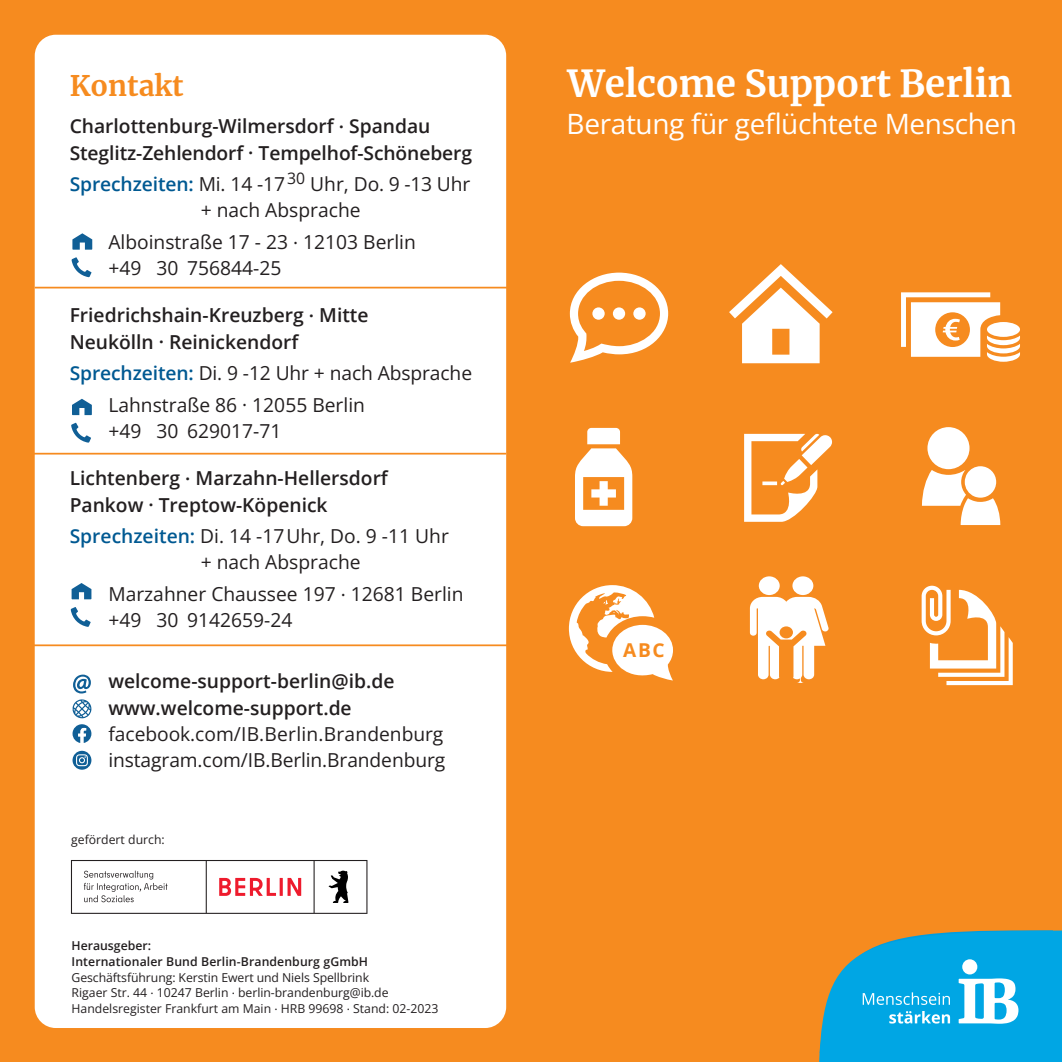
<style>
.page{position:relative;width:1062px;height:1062px;background:#f68b1f}
.page>*{position:absolute;margin:0;border:0;box-sizing:border-box;transform-origin:0 0}
.t1{font:700 36.75px "Merriweather";letter-spacing:-.005em;color:#fff}
.t2{font:28px "Open Sans";letter-spacing:-.015em;color:#fff}
.t3{font:700 28px "Merriweather";color:#f68b1f}
.t4{font:19.25px/26.2px "Open Sans";color:#231f20}
.t5{font:600 19.25px/26.2px "Open Sans";color:#231f20}
.t6{font:700 19.07px "Open Sans";color:#f68b1f}
.t7{font:12.25px/15.8px "Open Sans";color:#231f20}
.t8{font:600 12.25px/15.8px "Open Sans";letter-spacing:.01em;color:#231f20}
.s1{font-weight:600;color:#005992}
</style>
<div class="page">
<svg style="left:570px;top:273px;width:98px;height:90px"></svg>
<svg style="left:901px;top:292px;width:119px;height:70px"></svg>
<svg style="left:729px;top:264px;width:103px;height:99px"></svg>
<svg style="left:575px;top:428px;width:57px;height:98px"></svg>
<svg style="left:921px;top:585px;width:91px;height:100px"></svg>
<svg style="left:744px;top:433px;width:88px;height:89px"></svg>
<div style="left:792px;top:576px;width:21px;height:19px;background:#fff;border-radius:50%"></div>
<div style="left:759px;top:576px;width:20px;height:19px;background:#fff;border-radius:50%"></div>
<svg style="left:750px;top:597px;width:78px;height:86px"></svg>
<div style="left:35px;top:35px;width:471px;height:993px;background:#fff;border-radius:21px"></div>
<svg style="left:71px;top:257px;width:20px;height:20px"></svg>
<svg style="left:73px;top:674px;width:18px;height:19px"></svg>
<svg style="left:72px;top:233px;width:20px;height:17px"></svg>
<svg style="left:72px;top:699px;width:20px;height:19px"></svg>
<svg style="left:569px;top:585px;width:104px;height:95px"></svg>
<svg style="left:73px;top:724px;width:18px;height:19px"></svg>
<div style="left:73px;top:751px;width:18px;height:18px;background:#105f96;border-radius:50%"></div>
<svg style="left:76px;top:754px;width:12px;height:12px"></svg>
<svg style="left:71px;top:860px;width:296px;height:54px"></svg>
<svg style="left:819px;top:930px;width:243px;height:132px;background:#2aaad3"></svg>
<svg style="left:71px;top:423px;width:20px;height:20px"></svg>
<svg style="left:72px;top:399px;width:20px;height:16px"></svg>
<svg style="left:71px;top:607px;width:20px;height:20px"></svg>
<svg style="left:72px;top:583px;width:19px;height:16px"></svg>
<hr style="left:35px;top:287px;width:476px;height:1px;background:#f68b1f">
<hr style="left:29px;top:453px;width:477px;height:1px;background:#f68b1f">
<div style="left:927px;top:427px;width:42px;height:42px;background:#fff;border-radius:50%"></div>
<svg style="left:922px;top:466px;width:78px;height:59px"></svg>
<hr style="left:32px;top:644px;width:477px;height:2px;background:#f68b1f">
<h2 class="t3" style="left:70px;top:66px;width:115px">Kontakt</h2>
<p class="t5" style="left:70px;top:113px;width:404px">Charlottenburg-Wilmersdorf . Spandau<br>Steglitz-Zehlendorf . Tempelhof-Schöneberg</p>
<p class="t4" style="left:201px;top:170px;width:271px;text-indent:-131px"><span class="s1">Sprechzeiten:</span> Mi. 14 -17<sup>30</sup> Uhr, Do. 9 -13 Uhr + nach Absprache</p>
<p class="t4" style="left:108px;top:228px;width:309px">Alboinstraße 17 - 23 . 12103 Berlin +49 30 756844-25</p>
<p class="t5" style="left:70px;top:302px;width:300px">Friedrichshain-Kreuzberg . Mitte<br>Neukölln . Reinickendorf</p>
<p class="t4" style="left:108px;top:357px;width:365px;line-height:31.5px;text-indent:-39px"><span class="s1">Sprechzeiten:</span> Di. 9 -12 Uhr + nach Absprache<br>Lahnstraße 86 . 12055 Berlin</p>
<p class="t4" style="left:108px;top:417px;width:174px">+49 30 629017-71</p>
<p class="t5" style="left:70px;top:465px;width:320px">Lichtenberg . Marzahn-Hellersdorf<br>Pankow . Treptow-Köpenick</p>
<p class="t4" style="left:201px;top:522px;width:250px;text-indent:-131px"><span class="s1">Sprechzeiten:</span> Di. 14 -17Uhr, Do. 9 -11 Uhr + nach Absprache</p>
<p class="t4" style="left:108px;top:580px;width:357px">Marzahner Chaussee 197 . 12681 Berlin +49 30 9142659-24</p>
<p class="t5" style="left:108px;top:668px;width:287px">welcome-support-berlin@ib.de www.welcome-support.de</p>
<p class="t4" style="left:108px;top:720px;width:338px">facebook.com/IB.Berlin.Brandenburg instagram.com/IB.Berlin.Brandenburg</p>
<p class="t7" style="left:71px;top:831px;width:95px">gefördert durch:</p>
<p class="t8" style="left:72px;top:937px;width:298px">Herausgeber:<br>Internationaler Bund Berlin-Brandenburg gGmbH</p>
<p class="t7" style="left:72px;top:969px;width:368px">Geschäftsführung: Kerstin Ewert und Niels Spellbrink<br>Rigaer Str. 44 . 10247 Berlin . berlin-brandenburg@ib.de<br>Handelsregister Frankfurt am Main . HRB 99698 . Stand: 02-2023</p>
<h1 class="t1" style="left:567px;top:58px;width:446px">Welcome Support Berlin</h1>
<h2 class="t2" style="left:566px;top:105px;width:452px">Beratung für geflüchtete Menschen</h2>
<p class="t6" style="left:623px;top:636px;width:43px">A B C</p>
</div>
